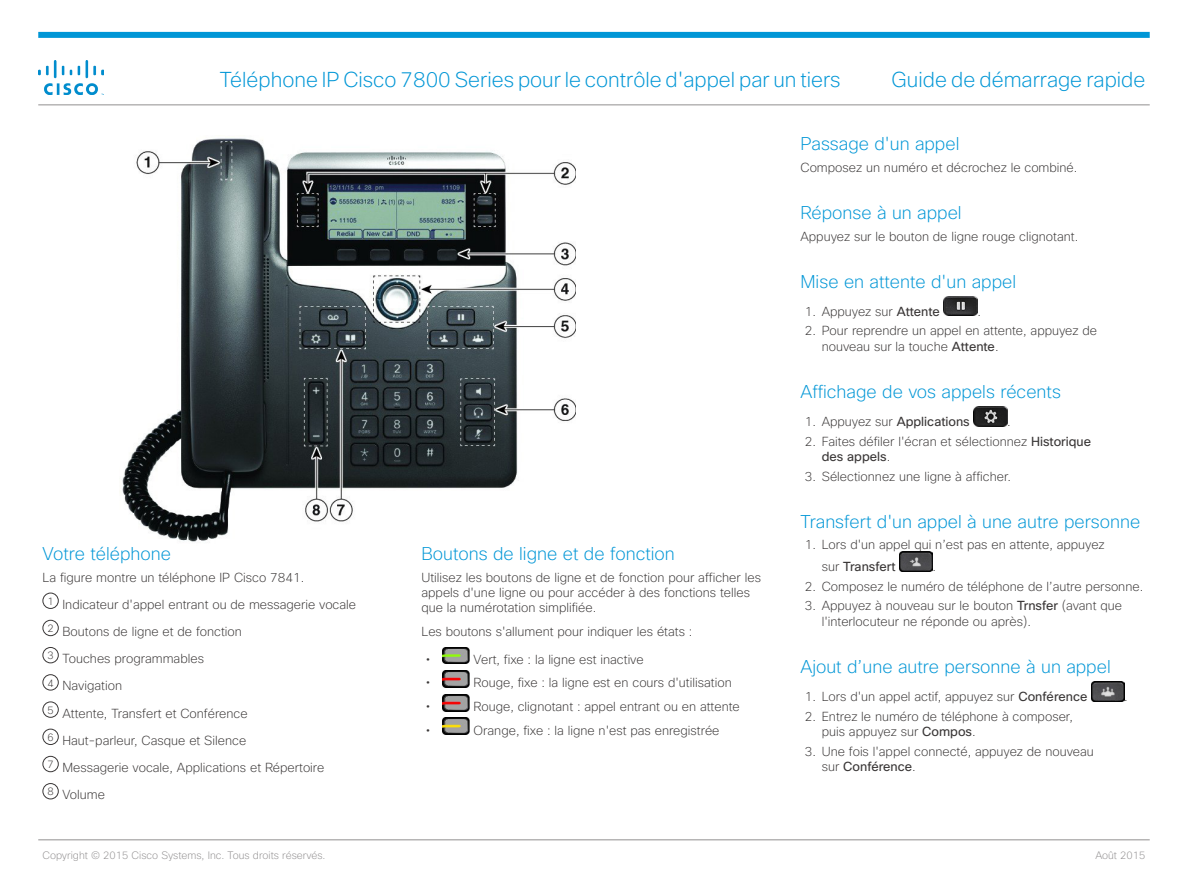
<style>
.page{position:relative;width:1188px;height:893px;background:#fff}
.page>*{position:absolute;margin:0;border:0;box-sizing:border-box;transform-origin:0 0}
.Header_center__produ{font:200 21px "Cisco Sans";color:#0096d6}
.Header_right__docume{font:200 21px "Cisco Sans";color:#0096d6}
.title__2_in__chapte{font:200 18px "Cisco Sans";color:#0096d6}
.p__1{font:200 12.75px/15.3px "Cisco Sans";color:#393636}
.Only_one_step{font:200 12.75px "Cisco Sans";color:#393636}
.Footer_left{font:200 10.5px "Cisco Sans";color:#918f90}
.Footer_right{font:200 10.5px "Cisco Sans";color:#918f90}
.t1{font:200 10.5px "Cisco Sans";color:#393636}
.s1{font-weight:400}
</style>
<div class="page">
<div style="left:38px;top:32px;width:1112px;height:6px;background:#0096d6"></div>
<hr style="left:38px;top:104px;width:1112px;height:1px;background:#918f90">
<hr style="left:38px;top:839px;width:1112px;height:1px;background:#918f90">
<img style="left:38px;top:61px;width:65px;height:33px">
<div style="left:43px;top:593px;width:16px;height:16px;border:1px solid #393636;border-radius:50%"></div>
<div style="left:43px;top:620px;width:16px;height:16px;border:1px solid #393636;border-radius:50%"></div>
<div style="left:43px;top:647px;width:16px;height:16px;border:1px solid #393636;border-radius:50%"></div>
<div style="left:43px;top:674px;width:16px;height:16px;border:1px solid #393636;border-radius:50%"></div>
<div style="left:43px;top:701px;width:16px;height:17px;border:1px solid #393636;border-radius:50%"></div>
<div style="left:43px;top:729px;width:16px;height:16px;border:1px solid #393636;border-radius:50%"></div>
<div style="left:43px;top:756px;width:16px;height:16px;border:1px solid #393636;border-radius:50%"></div>
<div style="left:43px;top:783px;width:16px;height:16px;border:1px solid #393636;border-radius:50%"></div>
<img style="left:443px;top:647px;width:27px;height:17px">
<img style="left:443px;top:671px;width:27px;height:16px">
<img style="left:443px;top:694px;width:27px;height:17px">
<img style="left:443px;top:718px;width:27px;height:17px">
<img style="left:944px;top:297px;width:33px;height:19px">
<img style="left:974px;top:407px;width:33px;height:19px">
<img style="left:899px;top:552px;width:33px;height:19px">
<img style="left:1091px;top:682px;width:33px;height:19px">
<img style="left:122px;top:138px;width:454px;height:404px">
<p class="Header_center__produ" style="left:220px;top:66px;width:622px">Téléphone IP Cisco 7800 Series pour le contrôle d'appel par un tiers</p>
<p class="Header_right__docume" style="left:892px;top:66px;width:255px">Guide de démarrage rapide</p>
<p class="title__2_in__chapte" style="left:43px;top:542px;width:130px">Votre téléphone</p>
<p class="p__1" style="left:43px;top:570px;width:263px">La figure montre un téléphone IP Cisco 7841.</p>
<p class="t1" style="left:47px;top:594px;width:8px">1</p>
<p class="p__1" style="left:63px;top:597px;width:295px">Indicateur d'appel entrant ou de messagerie vocale</p>
<p class="t1" style="left:47px;top:622px;width:8px">2</p>
<p class="p__1" style="left:63px;top:624px;width:181px">Boutons de ligne et de fonction</p>
<p class="t1" style="left:47px;top:649px;width:8px">3</p>
<p class="p__1" style="left:63px;top:651px;width:143px">Touches programmables</p>
<p class="t1" style="left:47px;top:676px;width:8px">4</p>
<p class="p__1" style="left:63px;top:679px;width:61px">Navigation</p>
<p class="t1" style="left:47px;top:703px;width:8px">5</p>
<p class="p__1" style="left:63px;top:706px;width:187px">Attente, Transfert et Conférence</p>
<p class="t1" style="left:47px;top:730px;width:8px">6</p>
<p class="p__1" style="left:63px;top:733px;width:185px">Haut-parleur, Casque et Silence</p>
<p class="t1" style="left:47px;top:758px;width:8px">7</p>
<p class="p__1" style="left:63px;top:760px;width:263px">Messagerie vocale, Applications et Répertoire</p>
<p class="t1" style="left:47px;top:785px;width:8px">8</p>
<p class="p__1" style="left:63px;top:788px;width:44px">Volume</p>
<p class="title__2_in__chapte" style="left:422px;top:542px;width:255px">Boutons de ligne et de fonction</p>
<p class="p__1" style="left:422px;top:570px;width:341px">Utilisez les boutons de ligne et de fonction pour afficher les appels d'une ligne ou pour accéder à des fonctions telles que la numérotation simplifiée.</p>
<p class="p__1" style="left:422px;top:624px;width:273px">Les boutons s'allument pour indiquer les états :</p>
<p class="p__1" style="left:474px;top:652px;width:172px">Vert, fixe : la ligne est inactive</p>
<p class="p__1" style="left:474px;top:676px;width:260px">Rouge, fixe : la ligne est en cours d'utilisation</p>
<p class="p__1" style="left:474px;top:699px;width:268px">Rouge, clignotant : appel entrant ou en attente</p>
<p class="p__1" style="left:474px;top:723px;width:247px">Orange, fixe : la ligne n'est pas enregistrée</p>
<p class="title__2_in__chapte" style="left:801px;top:132px;width:160px">Passage d'un appel</p>
<p class="Only_one_step" style="left:801px;top:159px;width:279px">Composez un numéro et décrochez le combiné.</p>
<p class="title__2_in__chapte" style="left:801px;top:201px;width:163px">Réponse à un appel</p>
<p class="Only_one_step" style="left:801px;top:228px;width:279px">Appuyez sur le bouton de ligne rouge clignotant.</p>
<p class="title__2_in__chapte" style="left:801px;top:270px;width:217px">Mise en attente d'un appel</p>
<p class="p__1" style="left:805px;top:304px;width:137px">1. Appuyez sur <span class="s1">Attente</span></p>
<p class="p__1" style="left:977px;top:304px;width:5px">.</p>
<p class="p__1" style="left:822px;top:324px;width:277px;text-indent:-17px">2. Pour reprendre un appel en attente, appuyez de nouveau sur la touche <span class="s1">Attente</span>.</p>
<p class="title__2_in__chapte" style="left:801px;top:380px;width:262px">Affichage de vos appels récents</p>
<p class="p__1" style="left:805px;top:414px;width:167px">1. Appuyez sur <span class="s1">Applications</span></p>
<p class="p__1" style="left:1007px;top:414px;width:5px">.</p>
<p class="p__1" style="left:822px;top:434px;width:271px;text-indent:-17px">2. Faites défiler l'écran et sélectionnez <span class="s1">Historique des appels</span>.</p>
<p class="p__1" style="left:805px;top:469px;width:208px">3. Sélectionnez une ligne à afficher.</p>
<p class="title__2_in__chapte" style="left:801px;top:510px;width:341px">Transfert d'un appel à une autre personne</p>
<p class="p__1" style="left:822px;top:534px;width:284px;line-height:21.9px;text-indent:-17px">1. Lors d'un appel qui n’est pas en attente, appuyez sur <span class="s1">Transfert</span></p>
<p class="p__1" style="left:932px;top:560px;width:5px">.</p>
<p class="p__1" style="left:805px;top:579px;width:340px">2. Composez le numéro de téléphone de l’autre personne.</p>
<p class="p__1" style="left:822px;top:599px;width:302px;text-indent:-17px">3. Appuyez à nouveau sur le bouton <span class="s1">Trnsfer</span> (avant que l'interlocuteur ne réponde ou après).</p>
<p class="title__2_in__chapte" style="left:801px;top:655px;width:312px">Ajout d’une autre personne à un appel</p>
<p class="p__1" style="left:805px;top:689px;width:284px">1. Lors d'un appel actif, appuyez sur <span class="s1">Conférence</span></p>
<p class="p__1" style="left:1124px;top:689px;width:5px">.</p>
<p class="p__1" style="left:822px;top:709px;width:253px;text-indent:-17px">2. Entrez le numéro de téléphone à composer, puis appuyez sur <span class="s1">Compos</span>.</p>
<p class="p__1" style="left:822px;top:744px;width:274px;text-indent:-17px">3. Une fois l'appel connecté, appuyez de nouveau sur <span class="s1">Conférence</span>.</p>
<p class="Footer_left" style="left:43px;top:848px;width:285px">Copyright © 2015 Cisco Systems, Inc. Tous droits réservés.</p>
<p class="Footer_right" style="left:1095px;top:848px;width:52px">Août 2015</p>
</div>
